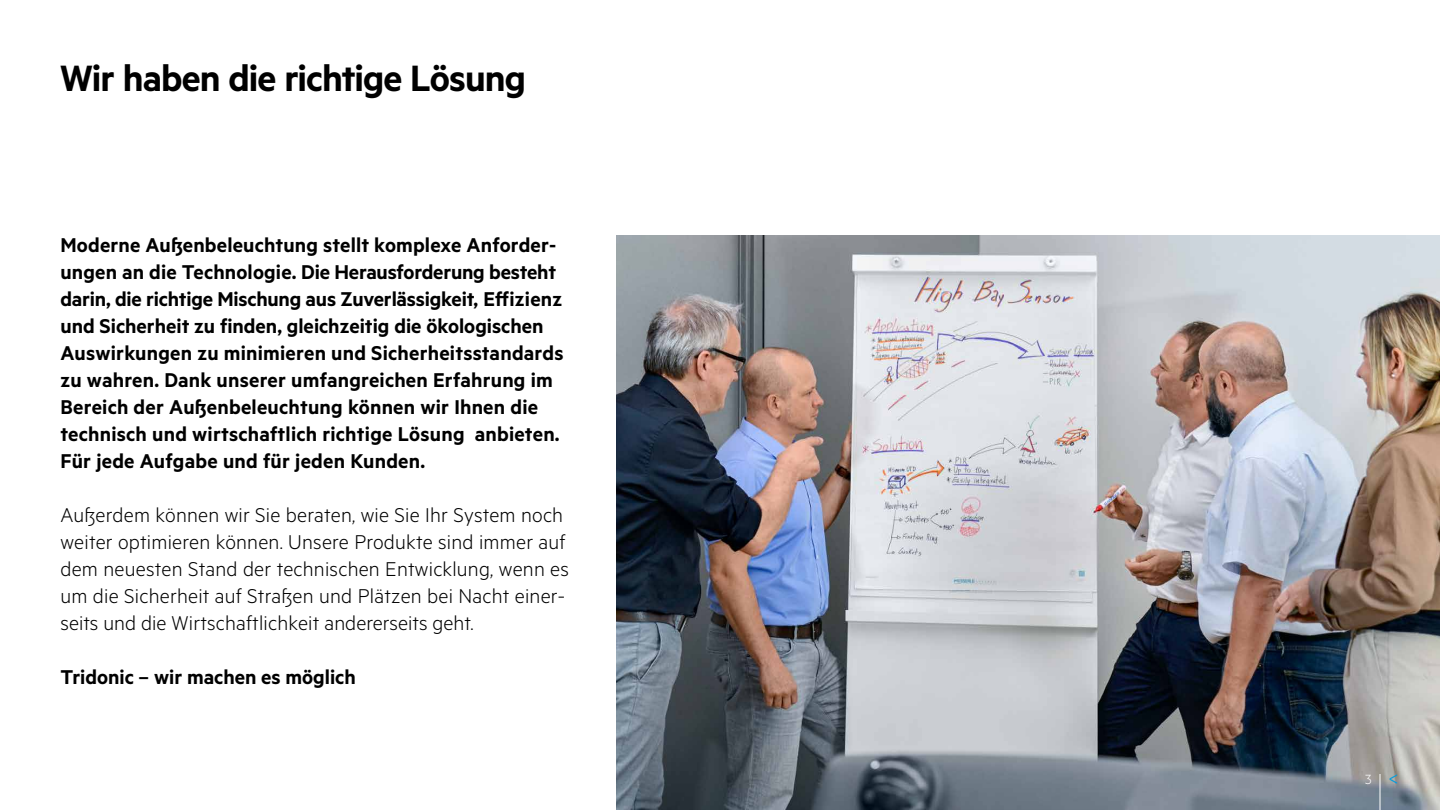
<style>
.page{position:relative;width:1440px;height:810px;background:#fff}
.page>*{position:absolute;margin:0;border:0;box-sizing:border-box;transform-origin:0 0}
.t1{font:600 41.25px "Metric";letter-spacing:-.025em;color:#000}
.t2{font:600 22.5px/27px "Metric";letter-spacing:.005em;color:#000}
.t3{font:300 22.5px/27px "Metric";letter-spacing:.01em;color:#000}
.t4{font:300 15px "Metric";color:#fff}
.s1{font-size:27.08px;color:#009ddf}
</style>
<div class="page">
<img style="left:616px;top:236px;width:824px;height:574px">
<hr style="left:1380px;top:774px;width:1px;height:36px;background:#fff">
<h1 class="t1" style="left:60px;top:54px;width:468px">Wir haben die richtige Lösung</h1>
<p class="t2" style="left:60px;top:231px;width:505px">Moderne Außenbeleuchtung stellt komplexe Anforder&shy;ungen an die Technologie. Die Herausforderung besteht darin, die richtige Mischung aus Zuverlässigkeit, Effizienz und Sicherheit zu finden, gleichzeitig die ökologischen Auswirkungen zu minimieren und Sicherheitsstandards zu wahren. Dank unserer umfangreichen Erfahrung im Bereich der Außenbeleuchtung können wir Ihnen die technisch und wirtschaftlich richtige Lösung anbieten.<br>Für jede Aufgabe und für jeden Kunden.</p>
<p class="t3" style="left:60px;top:501px;width:510px">Außerdem können wir Sie beraten, wie Sie Ihr System noch weiter optimieren können. Unsere Produkte sind immer auf dem neuesten Stand der technischen Entwicklung, wenn es um die Sicherheit auf Straßen und Plätzen bei Nacht einer&shy;seits und die Wirtschaftlichkeit andererseits geht.</p>
<p class="t2" style="left:60px;top:663px;width:297px">Tridonic – wir machen es möglich</p>
<p class="t4" style="left:1365px;top:770px;width:35px">3 <span class="s1">&lt;</span></p>
</div>
